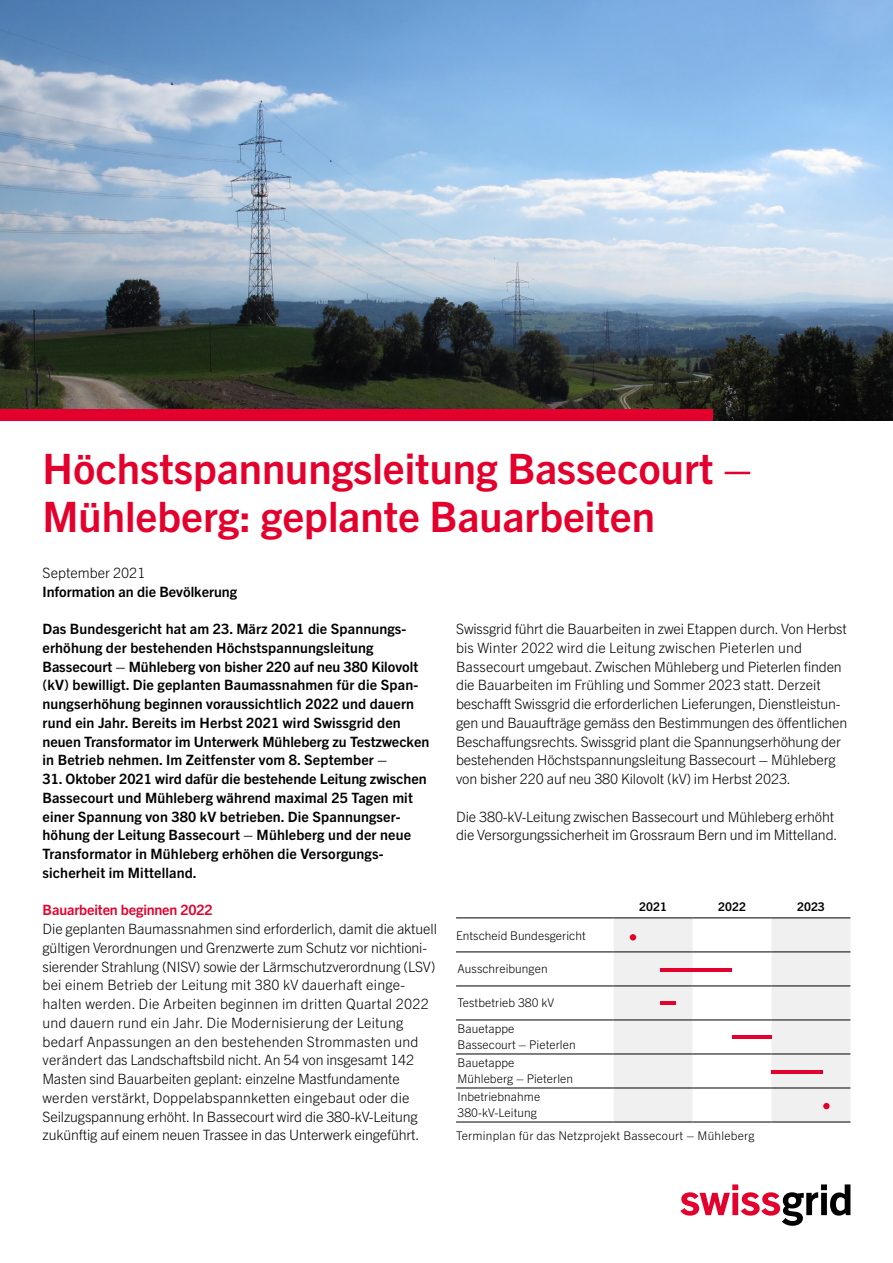
<style>
.page{position:relative;width:893px;height:1263px;background:#fff}
.page>*{position:absolute;margin:0;border:0;box-sizing:border-box;transform-origin:0 0}
.Trade_Bold_28_32pt{font:700 42px/48px "Trade Gothic Next LT Pro";color:#e4002c}
.Trade_Light_9_5_12_5{font:300 14.25px/18.8px "Trade Gothic Next LT Pro";letter-spacing:-.01em;color:#000}
.Trade_Light_9_5_12_5-2{font:700 14.25px/18.8px "Trade Gothic Next LT Pro";letter-spacing:.01em;color:#000}
.Trade_Light_9_5_12_5-3{font:700 14.25px "Trade Gothic Next LT Pro";letter-spacing:-.01em;color:#e4002c}
.Trade_Light_8_10_5pt{font:300 12px/15.8px "Trade Gothic Next LT Pro";letter-spacing:.005em;color:#000}
.Trade_Light_8_10_5pt-2{font:700 12px "Trade Gothic Next LT Pro";letter-spacing:.005em;color:#000}
.s1{font-weight:300}
</style>
<div class="page">
<img style="left:0;top:0;width:893px;height:420px">
<svg style="left:680px;top:1184px;width:170px;height:42px"></svg>
<div style="left:0;top:409px;width:713px;height:11px;background:#e4002c"></div>
<svg style="left:614px;top:919px;width:236px;height:203px;fill:#f0f0f0"></svg>
<hr style="left:456px;top:952px;width:158px;height:1px;background:#000">
<hr style="left:614px;top:952px;width:79px;height:1px;background:#000">
<hr style="left:693px;top:952px;width:78px;height:1px;background:#000">
<hr style="left:771px;top:952px;width:79px;height:1px;background:#000">
<hr style="left:456px;top:986px;width:158px;height:1px;background:#000">
<hr style="left:614px;top:986px;width:79px;height:1px;background:#000">
<hr style="left:693px;top:986px;width:78px;height:1px;background:#000">
<hr style="left:771px;top:986px;width:79px;height:1px;background:#000">
<hr style="left:456px;top:1020px;width:158px;height:1px;background:#000">
<hr style="left:614px;top:1020px;width:79px;height:1px;background:#000">
<hr style="left:693px;top:1020px;width:78px;height:1px;background:#000">
<hr style="left:771px;top:1020px;width:79px;height:1px;background:#000">
<hr style="left:456px;top:1054px;width:158px;height:1px;background:#000">
<hr style="left:614px;top:1054px;width:79px;height:1px;background:#000">
<hr style="left:693px;top:1054px;width:78px;height:1px;background:#000">
<hr style="left:771px;top:1054px;width:79px;height:1px;background:#000">
<hr style="left:456px;top:1088px;width:158px;height:1px;background:#000">
<hr style="left:614px;top:1088px;width:79px;height:1px;background:#000">
<hr style="left:693px;top:1088px;width:78px;height:1px;background:#000">
<hr style="left:771px;top:1088px;width:79px;height:1px;background:#000">
<hr style="left:456px;top:1122px;width:158px;height:1px;background:#000">
<hr style="left:614px;top:1122px;width:79px;height:1px;background:#000">
<hr style="left:693px;top:1122px;width:78px;height:1px;background:#000">
<hr style="left:771px;top:1122px;width:79px;height:1px;background:#000">
<hr style="left:456px;top:918px;width:158px;height:1px;background:#000">
<hr style="left:614px;top:918px;width:79px;height:1px;background:#000">
<hr style="left:693px;top:918px;width:78px;height:1px;background:#000">
<hr style="left:771px;top:918px;width:79px;height:1px;background:#000">
<hr style="left:661px;top:968px;width:71px;height:4px;background:#e4002c">
<hr style="left:661px;top:1001px;width:15px;height:3px;background:#e4002c">
<hr style="left:732px;top:1035px;width:39px;height:4px;background:#e4002c">
<hr style="left:771px;top:1070px;width:52px;height:3px;background:#e4002c">
<svg style="left:630px;top:934px;width:6px;height:6px"></svg>
<div style="left:823px;top:1103px;width:7px;height:6px;background:#e4002c;border-radius:50%"></div>
<p class="Trade_Bold_28_32pt" style="left:43px;top:442px;width:711px">Höchstspannungsleitung Bassecourt –<br>Mühleberg: geplante Bauarbeiten</p>
<p class="Trade_Light_9_5_12_5-2" style="left:43px;top:562px;width:196px"><span class="s1">September 2021<br></span>Information an die Bevölkerung</p>
<p class="Trade_Light_9_5_12_5-2" style="left:43px;top:619px;width:388px">Das Bundesgericht hat am 23. März 2021 die Spannungs&shy;erhöhung der bestehenden Höchstspannungsleitung Bassecourt – Mühleberg von bisher 220 auf neu 380 Kilovolt (kV) bewilligt. Die geplanten Baumassnahmen für die Span&shy;nungserhöhung beginnen voraussichtlich 2022 und dauern rund ein Jahr. Bereits im Herbst 2021 wird Swissgrid den neuen Transformator im Unterwerk Mühleberg zu Testzwecken in Betrieb nehmen. Im Zeitfenster vom 8. September –</p>
<p class="Trade_Light_9_5_12_5-2" style="left:43px;top:769px;width:386px">31. Oktober 2021 wird dafür die bestehende Leitung zwischen Bassecourt und Mühleberg während maximal 25 Tagen mit einer Spannung von 380 kV betrieben. Die Spannungser&shy;höhung der Leitung Bassecourt – Mühleberg und der neue Transformator in Mühleberg erhöhen die Versorgungs&shy;sicherheit im Mittelland.</p>
<p class="Trade_Light_9_5_12_5-3" style="left:43px;top:900px;width:172px">Bauarbeiten beginnen 2022</p>
<p class="Trade_Light_9_5_12_5" style="left:43px;top:919px;width:396px">Die geplanten Baumassnahmen sind erforderlich, damit die aktuell gültigen Verordnungen und Grenzwerte zum Schutz vor nichtioni&shy;sierender Strahlung (NISV) sowie der Lärmschutzverordnung (LSV) bei einem Betrieb der Leitung mit 380 kV dauerhaft einge&shy;halten werden. Die Arbeiten beginnen im dritten Quartal 2022 und dauern rund ein Jahr. Die Modernisierung der Leitung bedarf Anpassungen an den bestehenden Strommasten und verändert das Landschaftsbild nicht. An 54 von insgesamt 142<br>Masten sind Bauarbeiten geplant: einzelne Mastfundamente werden verstärkt, Doppelabspannketten eingebaut oder die Seilzugspannung erhöht. In Bassecourt wird die 380-kV-Leitung zukünftig auf einem neuen Trassee in das Unterwerk eingeführt.</p>
<p class="Trade_Light_9_5_12_5" style="left:456px;top:619px;width:393px">Swissgrid führt die Bauarbeiten in zwei Etappen durch. Von Herbst bis Winter 2022 wird die Leitung zwischen Pieterlen und Bassecourt umgebaut. Zwischen Mühleberg und Pieterlen finden die Bauarbeiten im Frühling und Sommer 2023 statt. Derzeit beschafft Swissgrid die erforderlichen Lieferungen, Dienstleistun&shy;gen und Bauaufträge gemäss den Bestimmungen des öffentlichen Beschaffungsrechts. Swissgrid plant die Spannungserhöhung der bestehenden Höchstspannungsleitung Bassecourt – Mühleberg von bisher 220 auf neu 380 Kilovolt (kV) im Herbst 2023.</p>
<p class="Trade_Light_9_5_12_5" style="left:456px;top:806px;width:383px">Die 380-kV-Leitung zwischen Bassecourt und Mühleberg erhöht die Versorgungssicherheit im Grossraum Bern und im Mittelland.</p>
<p class="Trade_Light_8_10_5pt-2" style="left:639px;top:898px;width:29px">2021</p>
<p class="Trade_Light_8_10_5pt-2" style="left:718px;top:898px;width:29px">2022</p>
<p class="Trade_Light_8_10_5pt-2" style="left:797px;top:898px;width:29px">2023</p>
<p class="Trade_Light_8_10_5pt" style="left:456px;top:926px;width:131px">Entscheid Bundesgericht</p>
<p class="Trade_Light_8_10_5pt" style="left:457px;top:960px;width:92px">Ausschreibungen</p>
<p class="Trade_Light_8_10_5pt" style="left:457px;top:994px;width:98px">Testbetrieb 380 kV</p>
<p class="Trade_Light_8_10_5pt" style="left:457px;top:1020px;width:120px">Bauetappe<br>Bassecourt – Pieterlen</p>
<p class="Trade_Light_8_10_5pt" style="left:457px;top:1054px;width:117px">Bauetappe<br>Mühleberg – Pieterlen</p>
<p class="Trade_Light_8_10_5pt" style="left:457px;top:1088px;width:84px">Inbetriebnahme<br>380-kV-Leitung</p>
<p class="Trade_Light_8_10_5pt" style="left:456px;top:1127px;width:300px">Terminplan für das Netzprojekt Bassecourt – Mühleberg</p>
</div>
